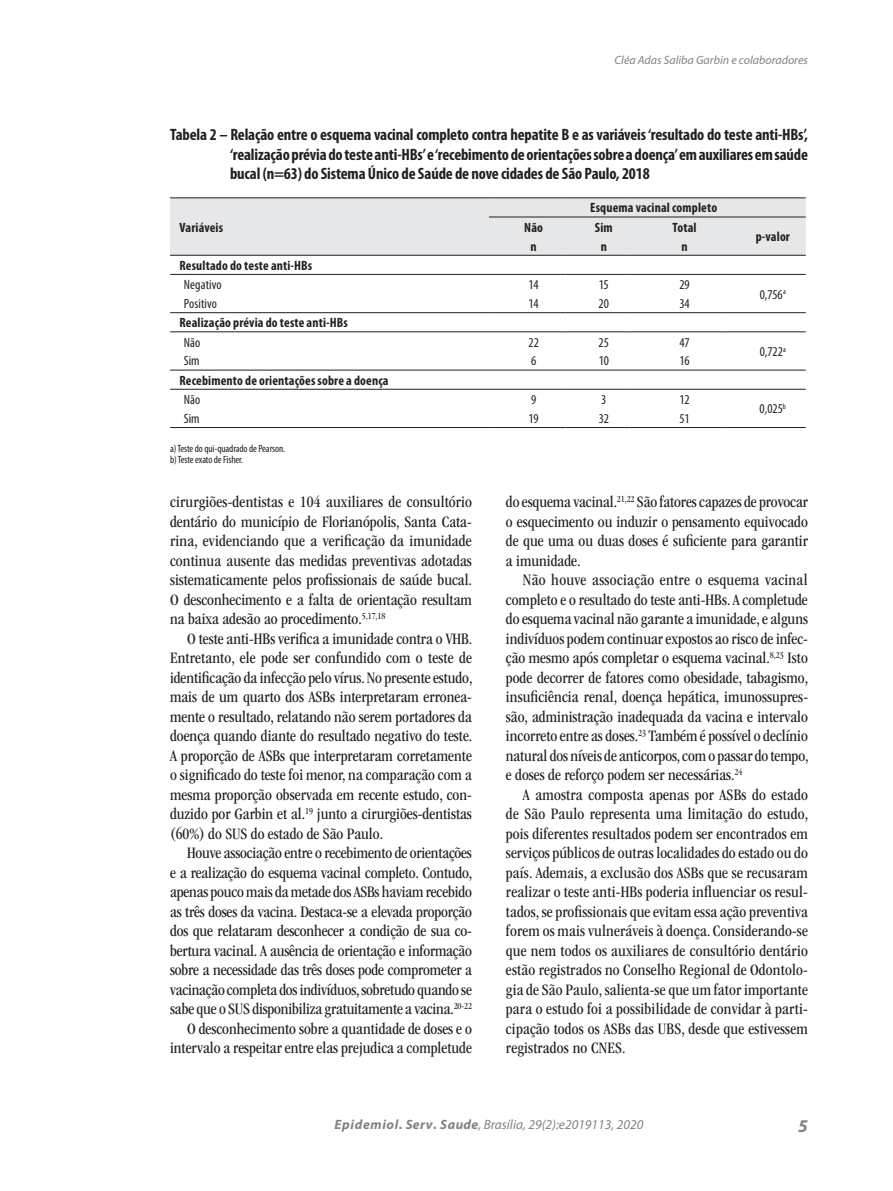
<style>
.page{position:relative;width:893px;height:1191px;background:#fff}
.page>*{position:absolute;margin:0;border:0;box-sizing:border-box;transform-origin:0 0}
.t1{font:italic 700 18px "Myriad Pro";color:#808285}
.t2{font:condensed 16.5px/19.5px "ITC Garamond Std";letter-spacing:-.01em;color:#231f20;text-align:justify}
.t3{font:700 condensed 16.5px/19.5px "Myriad Pro";letter-spacing:-.01em;color:#231f20;text-align:justify}
.t4{font:700 condensed 13.5px "Myriad Pro";letter-spacing:.01em;color:#231f20}
.t5{font:condensed 13.5px "Myriad Pro";letter-spacing:.005em;color:#231f20}
.t6{font:italic 13.5px "Myriad Pro";color:#808285}
.t7{font:italic 12px "Myriad Pro";color:#808285}
.t8{font:condensed 10.5px/10.5px "Myriad Pro";letter-spacing:-.01em;color:#231f20}
.s1{font-weight:700}
</style>
<div class="page">
<div style="left:170px;top:198px;width:636px;height:57px;background:#e6e7e9"></div>
<hr style="left:727px;top:427px;width:79px;height:1px;background:#231f20">
<hr style="left:170px;top:197px;width:319px;height:1px;background:#231f20">
<hr style="left:489px;top:197px;width:77px;height:1px;background:#231f20">
<hr style="left:566px;top:197px;width:63px;height:1px;background:#231f20">
<hr style="left:629px;top:197px;width:98px;height:1px;background:#231f20">
<hr style="left:727px;top:197px;width:79px;height:1px;background:#231f20">
<hr style="left:489px;top:217px;width:77px;height:1px;background:#231f20">
<hr style="left:566px;top:217px;width:63px;height:1px;background:#231f20">
<hr style="left:629px;top:217px;width:98px;height:1px;background:#231f20">
<hr style="left:727px;top:217px;width:79px;height:1px;background:#231f20">
<hr style="left:170px;top:427px;width:319px;height:1px;background:#231f20">
<hr style="left:489px;top:427px;width:77px;height:1px;background:#231f20">
<hr style="left:566px;top:427px;width:63px;height:1px;background:#231f20">
<hr style="left:629px;top:427px;width:98px;height:1px;background:#231f20">
<hr style="left:170px;top:255px;width:319px;height:1px;background:#231f20">
<hr style="left:489px;top:255px;width:77px;height:1px;background:#231f20">
<hr style="left:566px;top:255px;width:63px;height:1px;background:#231f20">
<hr style="left:629px;top:255px;width:98px;height:1px;background:#231f20">
<hr style="left:727px;top:255px;width:79px;height:1px;background:#231f20">
<hr style="left:170px;top:274px;width:319px;height:1px;background:#231f20">
<hr style="left:489px;top:274px;width:77px;height:1px;background:#231f20">
<hr style="left:566px;top:274px;width:63px;height:1px;background:#231f20">
<hr style="left:629px;top:274px;width:98px;height:1px;background:#231f20">
<hr style="left:727px;top:274px;width:79px;height:1px;background:#231f20">
<hr style="left:170px;top:312px;width:319px;height:1px;background:#231f20">
<hr style="left:489px;top:312px;width:77px;height:1px;background:#231f20">
<hr style="left:566px;top:312px;width:63px;height:1px;background:#231f20">
<hr style="left:629px;top:312px;width:98px;height:1px;background:#231f20">
<hr style="left:727px;top:312px;width:79px;height:1px;background:#231f20">
<hr style="left:170px;top:331px;width:319px;height:1px;background:#231f20">
<hr style="left:489px;top:331px;width:77px;height:1px;background:#231f20">
<hr style="left:566px;top:331px;width:63px;height:1px;background:#231f20">
<hr style="left:629px;top:331px;width:98px;height:1px;background:#231f20">
<hr style="left:727px;top:331px;width:79px;height:1px;background:#231f20">
<hr style="left:170px;top:370px;width:319px;height:1px;background:#231f20">
<hr style="left:489px;top:370px;width:77px;height:1px;background:#231f20">
<hr style="left:566px;top:370px;width:63px;height:1px;background:#231f20">
<hr style="left:629px;top:370px;width:98px;height:1px;background:#231f20">
<hr style="left:727px;top:370px;width:79px;height:1px;background:#231f20">
<hr style="left:170px;top:389px;width:319px;height:1px;background:#231f20">
<hr style="left:489px;top:389px;width:77px;height:1px;background:#231f20">
<hr style="left:566px;top:389px;width:63px;height:1px;background:#231f20">
<hr style="left:629px;top:389px;width:98px;height:1px;background:#231f20">
<hr style="left:727px;top:389px;width:79px;height:1px;background:#231f20">
<p class="t7" style="left:615px;top:53px;width:195px">Cléa Adas Saliba Garbin e colaboradores</p>
<p class="t3" style="left:230px;top:124px;width:579px;text-indent:-60px">Tabela 2 – Relação entre o esquema vacinal completo contra hepatite B e as variáveis ‘resultado do teste anti-HBs’, ‘realização prévia do teste anti-HBs’ e ‘recebimento de orientações sobre a doença’ em auxiliares em saúde bucal (n=63) do Sistema Único de Saúde de nove cidades de São Paulo, 2018</p>
<p class="t4" style="left:180px;top:219px;width:45px">Variáveis</p>
<p class="t4" style="left:590px;top:199px;width:128px">Esquema vacinal completo</p>
<p class="t4" style="left:524px;top:219px;width:20px">Não</p>
<p class="t4" style="left:595px;top:219px;width:19px">Sim</p>
<p class="t4" style="left:672px;top:219px;width:26px">Total</p>
<p class="t4" style="left:531px;top:238px;width:8px">n</p>
<p class="t4" style="left:601px;top:238px;width:8px">n</p>
<p class="t4" style="left:681px;top:238px;width:8px">n</p>
<p class="t4" style="left:756px;top:228px;width:36px">p-valor</p>
<p class="t4" style="left:180px;top:257px;width:134px">Resultado do teste anti-HBs</p>
<p class="t5" style="left:184px;top:277px;width:39px">Negativo</p>
<p class="t5" style="left:529px;top:277px;width:12px">14</p>
<p class="t5" style="left:599px;top:277px;width:12px">15</p>
<p class="t5" style="left:679px;top:277px;width:12px">29</p>
<p class="t5" style="left:760px;top:286px;width:28px">0,756<sup>a</sup></p>
<p class="t5" style="left:184px;top:295px;width:35px">Positivo</p>
<p class="t5" style="left:529px;top:295px;width:12px">14</p>
<p class="t5" style="left:599px;top:295px;width:12px">20</p>
<p class="t5" style="left:679px;top:295px;width:12px">34</p>
<p class="t4" style="left:180px;top:314px;width:170px">Realização prévia do teste anti-HBs</p>
<p class="t5" style="left:184px;top:334px;width:18px">Não</p>
<p class="t5" style="left:528px;top:334px;width:12px">22</p>
<p class="t5" style="left:598px;top:334px;width:12px">25</p>
<p class="t5" style="left:679px;top:334px;width:12px">47</p>
<p class="t5" style="left:760px;top:343px;width:28px">0,722<sup>a</sup></p>
<p class="t5" style="left:184px;top:353px;width:17px">Sim</p>
<p class="t5" style="left:531px;top:353px;width:7px">6</p>
<p class="t5" style="left:599px;top:353px;width:12px">10</p>
<p class="t5" style="left:680px;top:353px;width:12px">16</p>
<p class="t4" style="left:180px;top:372px;width:211px">Recebimento de orientações sobre a doença</p>
<p class="t5" style="left:184px;top:391px;width:18px">Não</p>
<p class="t5" style="left:531px;top:391px;width:7px">9</p>
<p class="t5" style="left:601px;top:391px;width:7px">3</p>
<p class="t5" style="left:680px;top:391px;width:11px">12</p>
<p class="t5" style="left:760px;top:401px;width:28px">0,025<sup>b</sup></p>
<p class="t5" style="left:184px;top:410px;width:17px">Sim</p>
<p class="t5" style="left:529px;top:410px;width:11px">19</p>
<p class="t5" style="left:599px;top:410px;width:12px">32</p>
<p class="t5" style="left:679px;top:410px;width:12px">51</p>
<p class="t8" style="left:170px;top:443px;width:117px">a) Teste do qui-quadrado de Pearson. b) Teste exato de Fisher.</p>
<p class="t2" style="left:170px;top:492px;width:303px">cirurgiões-dentistas e 104 auxiliares de consultório dentário do município de Florianópolis, Santa Cata&shy;rina, evidenciando que a verificação da imunidade continua ausente das medidas preventivas adotadas sistematicamente pelos profissionais de saúde bucal.<br>O desconhecimento e a falta de orientação resultam na baixa adesão ao procedimento.<sup>5,17,18</sup></p>
<p class="t2" style="left:170px;top:629px;width:304px;text-indent:17px">O teste anti-HBs verifica a imunidade contra o VHB.<br>Entretanto, ele pode ser confundido com o teste de identificação da infecção pelo vírus. No presente estudo, mais de um quarto dos ASBs interpretaram erronea&shy;mente o resultado, relatando não serem portadores da doença quando diante do resultado negativo do teste.<br>A proporção de ASBs que interpretaram corretamente o significado do teste foi menor, na comparação com a mesma proporção observada em recente estudo, con&shy;duzido por Garbin et al.<sup>19</sup> junto a cirurgiões-dentistas (60%) do SUS do estado de São Paulo.</p>
<p class="t2" style="left:170px;top:843px;width:304px;text-align:right">Houve associação entre o recebimento de orientações<br>e a realização do esquema vacinal completo. Contudo, apenas pouco mais da metade dos ASBs haviam recebido as três doses da vacina. Destaca-se a elevada proporção dos que relataram desconhecer a condição de sua co&shy;bertura vacinal. A ausência de orientação e informação sobre a necessidade das três doses pode comprometer a vacinação completa dos indivíduos, sobretudo quando se sabe que o SUS disponibiliza gratuitamente a vacina.<sup>20-22<br></sup>O desconhecimento sobre a quantidade de doses e o intervalo a respeitar entre elas prejudica a completude</p>
<p class="t2" style="left:506px;top:492px;width:303px">do esquema vacinal.<sup>21,22</sup> São fatores capazes de provocar o esquecimento ou induzir o pensamento equivocado de que uma ou duas doses é suficiente para garantir a imunidade.</p>
<p class="t2" style="left:506px;top:570px;width:304px;text-indent:17px">Não houve associação entre o esquema vacinal completo e o resultado do teste anti-HBs. A completude do esquema vacinal não garante a imunidade, e alguns indivíduos podem continuar expostos ao risco de infec&shy;ção mesmo após completar o esquema vacinal.<sup>8,23</sup> Isto pode decorrer de fatores como obesidade, tabagismo, insuficiência renal, doença hepática, imunossupres&shy;são, administração inadequada da vacina e intervalo incorreto entre as doses.<sup>23</sup> Também é possível o declínio natural dos níveis de anticorpos, com o passar do tempo, e doses de reforço podem ser necessárias.<sup>24</sup></p>
<p class="t2" style="left:506px;top:785px;width:304px;text-indent:17px">A amostra composta apenas por ASBs do estado de São Paulo representa uma limitação do estudo, pois diferentes resultados podem ser encontrados em serviços públicos de outras localidades do estado ou do país. Ademais, a exclusão dos ASBs que se recusaram realizar o teste anti-HBs poderia influenciar os resul&shy;tados, se profissionais que evitam essa ação preventiva forem os mais vulneráveis à doença. Considerando-se que nem todos os auxiliares de consultório dentário estão registrados no Conselho Regional de Odontolo&shy;gia de São Paulo, salienta-se que um fator importante para o estudo foi a possibilidade de convidar à parti&shy;cipação todos os ASBs das UBS, desde que estivessem registrados no CNES.</p>
<p class="t6" style="left:335px;top:1116px;width:310px"><span class="s1">Epidemiol. Serv. Saude</span>, Brasília, 29(2):e2019113, 2020</p>
<p class="t1" style="left:798px;top:1114px;width:11px">5</p>
</div>
